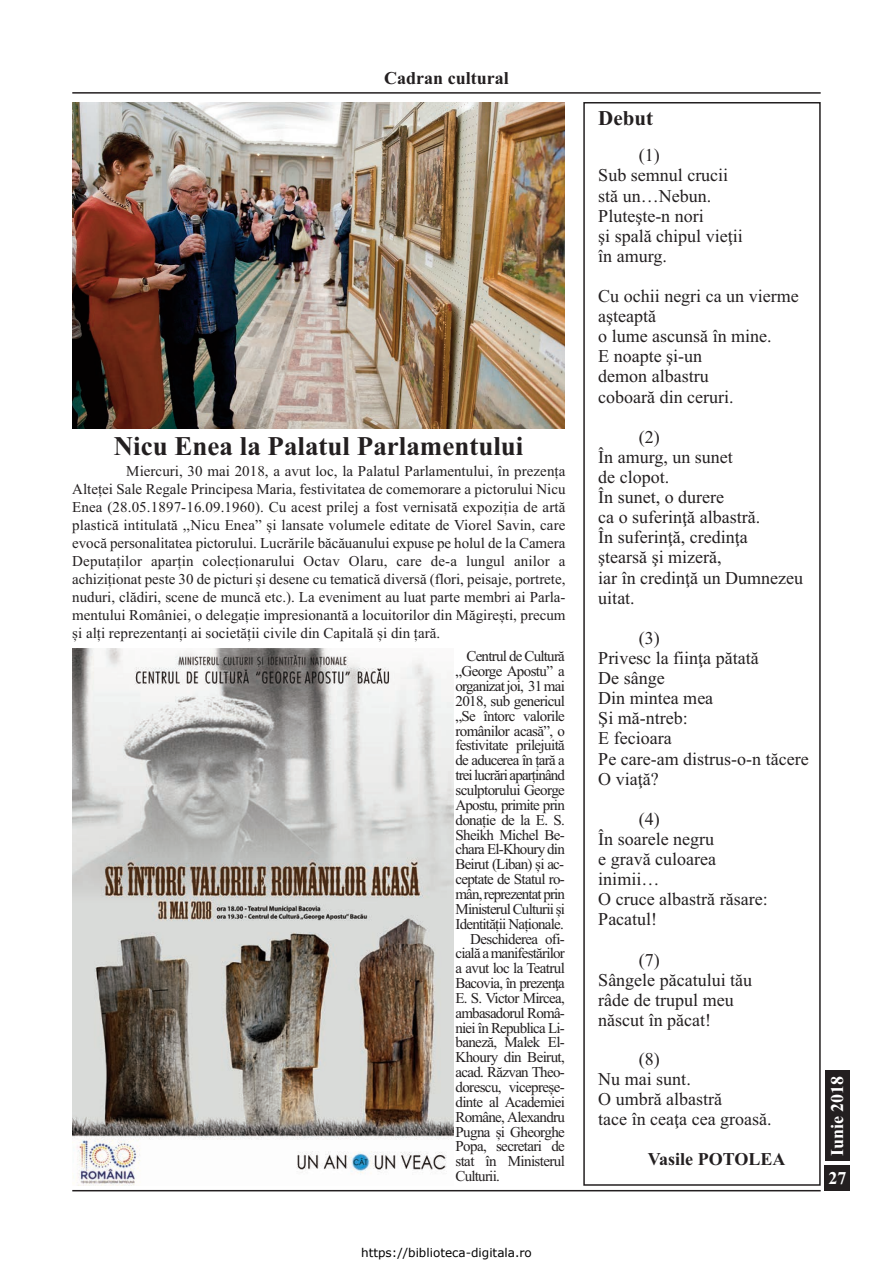
<style>
.page{position:relative;width:893px;height:1263px;background:#fff}
.page>*{position:absolute;margin:0;border:0;box-sizing:border-box;transform-origin:0 0}
.t1{font:700 27px "Times New Roman";color:#231f20}
.t2{font:700 21px "Times New Roman";color:#231f20}
.t3{font:18px/20.1px "Times New Roman";color:#231f20}
.t4{font:700 18px "Times New Roman";color:#231f20}
.t5{font:700 18px "Times New Roman";color:#fff}
.t6{font:15px/18px "Times New Roman";letter-spacing:-.045em;color:#231f20;text-align:justify}
.t7{font:12px "Verdana";color:#000}
</style>
<div class="page">
<div style="left:825px;top:1165px;width:25px;height:26px;background:#231f20"></div>
<div style="left:825px;top:1070px;width:24px;height:91px;background:#231f20"></div>
<hr style="left:72px;top:1190px;width:749px;height:1px;background:#231f20">
<hr style="left:72px;top:92px;width:749px;height:2px;background:#231f20">
<div style="left:583px;top:102px;width:238px;height:1084px;border:2px solid #231f20"></div>
<img style="left:72px;top:103px;width:493px;height:326px">
<img style="left:72px;top:648px;width:381px;height:538px">
<p class="t4" style="left:384px;top:68px;width:126px">Cadran cultural</p>
<h1 class="t1" style="left:114px;top:430px;width:411px">Nicu Enea la Palatul Parlamentului</h1>
<p class="t6" style="left:72px;top:462px;width:495px;text-indent:54px">Miercuri, 30 mai 2018, a avut loc, la Palatul Parlamentului, în prezența Alteței Sale Regale Principesa Maria, festivitatea de comemorare a pictorului Nicu Enea (28.05.1897-16.09.1960). Cu acest prilej a fost vernisată expoziția de artă plastică intitulată ,,Nicu Enea” și lansate volumele editate de Viorel Savin, care evocă personalitatea pictorului. Lucrările băcăuanului expuse pe holul de la Camera Deputaților aparțin colecționarului Octav Olaru, care de-a lungul anilor a achiziționat peste 30 de picturi și desene cu tematică diversă (flori, peisaje, portrete, nuduri, clădiri, scene de muncă etc.). La eveniment au luat parte membri ai Parla&shy;mentului României, o delegație impresionantă a locuitorilor din Măgirești, precum și alți reprezentanți ai societății civile din Capitală și din țară.</p>
<p class="t6" style="left:466px;top:647px;width:100px">Centrul de Cultură</p>
<p class="t6" style="left:455px;top:662px;width:111px">„George Apostu” a</p>
<p class="t6" style="left:455px;top:677px;width:111px">organizat joi, 31 mai</p>
<p class="t6" style="left:455px;top:692px;width:111px">2018, sub genericul</p>
<p class="t6" style="left:455px;top:706px;width:111px">„Se întorc valorile</p>
<p class="t6" style="left:455px;top:721px;width:111px">românilor acasă”, o</p>
<p class="t6" style="left:455px;top:736px;width:111px">festivitate prilejuită</p>
<p class="t6" style="left:455px;top:751px;width:111px">de aducerea în țară a</p>
<p class="t6" style="left:455px;top:766px;width:111px">trei lucrări aparținând</p>
<p class="t6" style="left:455px;top:781px;width:111px">sculptorului George</p>
<p class="t6" style="left:455px;top:796px;width:111px">Apostu, primite prin</p>
<p class="t6" style="left:455px;top:810px;width:111px">donație de la E. S.</p>
<p class="t6" style="left:455px;top:825px;width:111px">Sheikh Michel Be-</p>
<p class="t6" style="left:455px;top:840px;width:111px">chara El-Khoury din</p>
<p class="t6" style="left:455px;top:855px;width:110px">Beirut (Liban) și ac-</p>
<p class="t6" style="left:455px;top:870px;width:111px">ceptate de Statul ro-</p>
<p class="t6" style="left:455px;top:885px;width:111px">mân, reprezentat prin</p>
<p class="t6" style="left:455px;top:900px;width:111px">Ministerul Culturii și</p>
<p class="t6" style="left:455px;top:914px;width:110px">Identității Naționale.</p>
<p class="t6" style="left:470px;top:929px;width:96px">Deschiderea ofi-</p>
<p class="t6" style="left:455px;top:944px;width:111px">cială a manifestărilor</p>
<p class="t6" style="left:455px;top:959px;width:111px">a avut loc la Teatrul</p>
<p class="t6" style="left:455px;top:974px;width:111px">Bacovia, în prezenţa</p>
<p class="t6" style="left:455px;top:989px;width:111px">E. S. Victor Mircea,</p>
<p class="t6" style="left:455px;top:1003px;width:111px">ambasadorul Româ-</p>
<p class="t6" style="left:455px;top:1018px;width:111px">niei în Republica Li-</p>
<p class="t6" style="left:455px;top:1033px;width:111px">baneză, Malek El-</p>
<p class="t6" style="left:455px;top:1048px;width:111px">Khoury din Beirut,</p>
<p class="t6" style="left:455px;top:1063px;width:111px">acad. Răzvan Theo-</p>
<p class="t6" style="left:455px;top:1078px;width:111px">dorescu, vicepreșe-</p>
<p class="t6" style="left:455px;top:1093px;width:111px">dinte al Academiei</p>
<p class="t6" style="left:455px;top:1107px;width:111px">Române, Alexandru</p>
<p class="t6" style="left:455px;top:1122px;width:111px">Pugna și Gheorghe</p>
<p class="t6" style="left:455px;top:1137px;width:111px">Popa, secretari de</p>
<p class="t6" style="left:455px;top:1152px;width:111px">stat în Ministerul</p>
<p class="t6" style="left:455px;top:1167px;width:46px">Culturii.</p>
<p class="t7" style="left:361px;top:1244px;width:172px">https://biblioteca-digitala.ro</p>
<h2 class="t2" style="left:598px;top:105px;width:56px">Debut</h2>
<p class="t3" style="left:598px;top:145px;width:146px;text-indent:40px">(1)<br>Sub semnul crucii stă un…Nebun.<br>Pluteşte-n nori<br>şi spală chipul vieţii în amurg.</p>
<p class="t3" style="left:598px;top:286px;width:202px">Cu ochii negri ca un vierme aşteaptă<br>o lume ascunsă în mine.<br>E noapte şi-un<br>demon albastru<br>coboară din ceruri.</p>
<p class="t3" style="left:598px;top:426px;width:206px;text-indent:40px">(2)<br>În amurg, un sunet<br>de clopot.<br>În sunet, o durere<br>ca o suferinţă albastră.<br>În suferinţă, credinţa<br>ştearsă şi mizeră,<br>iar în credinţă un Dumnezeu uitat.</p>
<p class="t3" style="left:598px;top:628px;width:212px;text-indent:40px">(3)<br>Privesc la fiinţa pătată<br>De sânge<br>Din mintea mea<br>Şi mă-ntreb:<br>E fecioara<br>Pe care-am distrus-o-n tăcere<br>O viaţă?</p>
<p class="t3" style="left:598px;top:808px;width:171px;text-indent:40px">(4)<br>În soarele negru<br>e gravă culoarea inimii…<br>O cruce albastră răsare:<br>Pacatul!</p>
<p class="t3" style="left:598px;top:949px;width:155px;text-indent:40px">(7)<br>Sângele păcatului tău râde de trupul meu născut în păcat!</p>
<p class="t3" style="left:598px;top:1048px;width:175px;text-indent:40px">(8)<br>Nu mai sunt.<br>O umbră albastră<br>tace în ceaţa cea groasă.</p>
<p class="t4" style="left:648px;top:1148px;width:139px">Vasile POtOLEA</p>
<p class="t5" style="left:826px;top:1156px;width:82px;rotate:-90deg">Iunie 2018</p>
<p class="t5" style="left:828px;top:1167px;width:19px">27</p>
</div>
